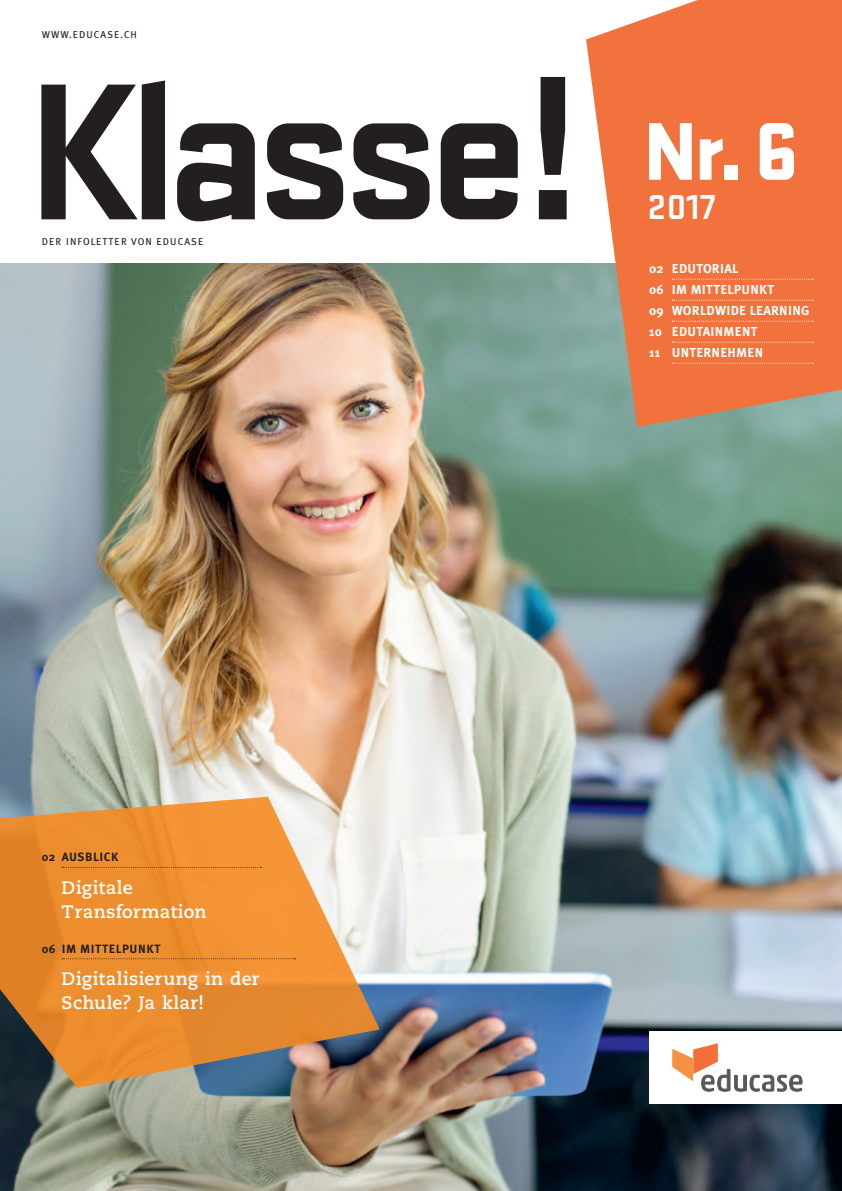
<style>
.page{position:relative;width:842px;height:1191px;background:#fff}
.page>*{position:absolute;margin:0;border:0;box-sizing:border-box;transform-origin:0 0}
.t1{font:700 202.3px "Stratum 1";letter-spacing:-.06em;color:#231f20}
.t2{font:900 85px "Stratum 1";color:#fff}
.t3{font:700 36px "Stratum 1";color:#fff}
.t4{font:700 18px/24px "Caecilia";letter-spacing:.02em;color:#fff}
.t5{font:700 13px/21px "Meta Plus";letter-spacing:.02em;color:#fff}
.t6{font:700 12px "Meta Plus";letter-spacing:.05em;color:#231f20}
.t7{font:10px "Meta Plus";letter-spacing:.11em;color:#231f20}
.s1{font-size:213.7px}
</style>
<div class="page">
<img style="left:0;top:264px;width:842px;height:927px">
<svg style="left:586px;top:0;width:256px;height:427px;background:#e77e51"></svg>
<svg style="left:0;top:796px;width:380px;height:291px;background:#d9944f"></svg>
<div style="left:649px;top:1031px;width:193px;height:72px;background:#fff"></div>
<svg style="left:672px;top:1043px;width:130px;height:48px"></svg>
<svg style="left:672px;top:279px;width:141px;height:1px"></svg>
<svg style="left:672px;top:300px;width:141px;height:1px"></svg>
<svg style="left:672px;top:321px;width:141px;height:1px"></svg>
<svg style="left:672px;top:342px;width:141px;height:1px"></svg>
<svg style="left:672px;top:363px;width:141px;height:1px"></svg>
<svg style="left:62px;top:867px;width:199px;height:1px"></svg>
<svg style="left:62px;top:958px;width:233px;height:1px"></svg>
<p class="t7" style="left:42px;top:29px;width:97px">WWW.EDUCASE.CH</p>
<h1 class="t1" style="left:26px;top:13px;width:558px">Klasse<span class="s1">!</span></h1>
<p class="t7" style="left:42px;top:236px;width:162px">DER INFOLETTER VON EDUCASE</p>
<h2 class="t2" style="left:643px;top:89px;width:157px">Nr. 6</h2>
<h3 class="t3" style="left:648px;top:183px;width:70px">2017</h3>
<p class="t5" style="left:649px;top:258px;width:91px">02 EDUTORIAL<br>06 IM MITTEL</p>
<p class="t5" style="left:734px;top:279px;width:39px">PU NKT</p>
<p class="t5" style="left:649px;top:300px;width:42px">09 WORLDWIDE</p>
<p class="t5" style="left:649px;top:300px;width:162px;text-indent:100px">LEARNI NG<br>10 EDUTAINM ENT<br>11 UNTERNEHMEN</p>
<p class="t6" style="left:42px;top:850px;width:78px">02 AUSBLICK</p>
<h3 class="t4" style="left:62px;top:875px;width:146px">Digitale<br>Transformation</h3>
<p class="t6" style="left:42px;top:941px;width:61px">06 IM MITTEL</p>
<p class="t6" style="left:122px;top:941px;width:38px">PU NKT</p>
<h3 class="t4" style="left:62px;top:967px;width:199px">Digitalisierung in der<br>Schule? Ja klar!</h3>
</div>
